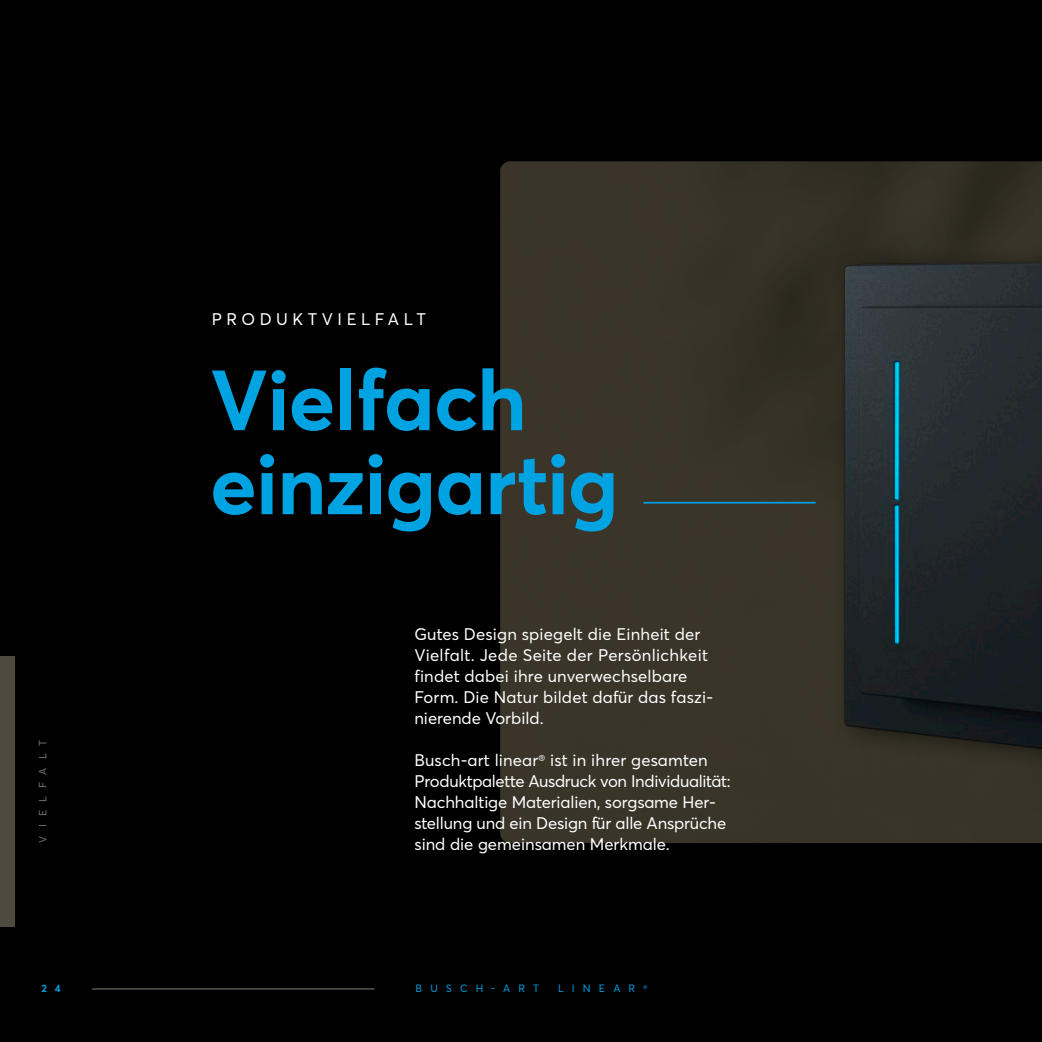
<style>
.page{position:relative;width:1042px;height:1042px;background:#000}
.page>*{position:absolute;margin:0;border:0;box-sizing:border-box;transform-origin:0 0}
.t1{font:700 84px/84px "BJE Averta";letter-spacing:-.015em;color:#00a3e2}
.t2{font:16.62px/21px "BJE Averta";color:#fff}
.t3{font:16.62px "BJE Averta";letter-spacing:.275em;color:#fff}
.t4{font:10.5px "BJE Averta";letter-spacing:.775em;color:#009edf}
.t5{font:10.5px "BJE Averta";letter-spacing:.775em;color:#76756e}
.t6{font:700 10.5px "BJE Averta";color:#009edf}
</style>
<div class="page">
<div style="left:500px;top:161px;width:542px;height:682px;background:#3a3528"></div>
<hr style="left:643px;top:502px;width:173px;height:1px;background:#009edf">
<img style="left:770px;top:169px;width:272px;height:674px">
<div style="left:0;top:656px;width:15px;height:270px;background:#4e4a3f"></div>
<hr style="left:92px;top:988px;width:283px;height:2px;background:#4e4a3f">
<p class="t5" style="left:37px;top:842px;width:104px;rotate:-90deg">VIELFALT</p>
<p class="t6" style="left:41px;top:982px;width:21px">2 4</p>
<p class="t3" style="left:212px;top:309px;width:216px">PRODUKTVIELFALT</p>
<h1 class="t1" style="left:210px;top:359px;width:410px">Vielfach einzigartig</h1>
<p class="t2" style="left:414px;top:624px;width:300px">Gutes Design spiegelt die Einheit der Vielfalt. Jede Seite der Persönlichkeit findet dabei ihre unverwechselbare Form. Die Natur bildet dafür das faszi&shy;nierende Vorbild.</p>
<p class="t2" style="left:414px;top:750px;width:318px">Busch-art linear<sup>®</sup> ist in ihrer gesamten Produktpalette Ausdruck von Individualität:<br>Nachhaltige Materialien, sorgsame Her&shy;stellung und ein Design für alle Ansprüche sind die gemeinsamen Merkmale.</p>
<p class="t4" style="left:416px;top:982px;width:125px">BUSCH-ART</p>
<p class="t4" style="left:558px;top:982px;width:91px">LINEAR <sup>®</sup></p>
</div>
